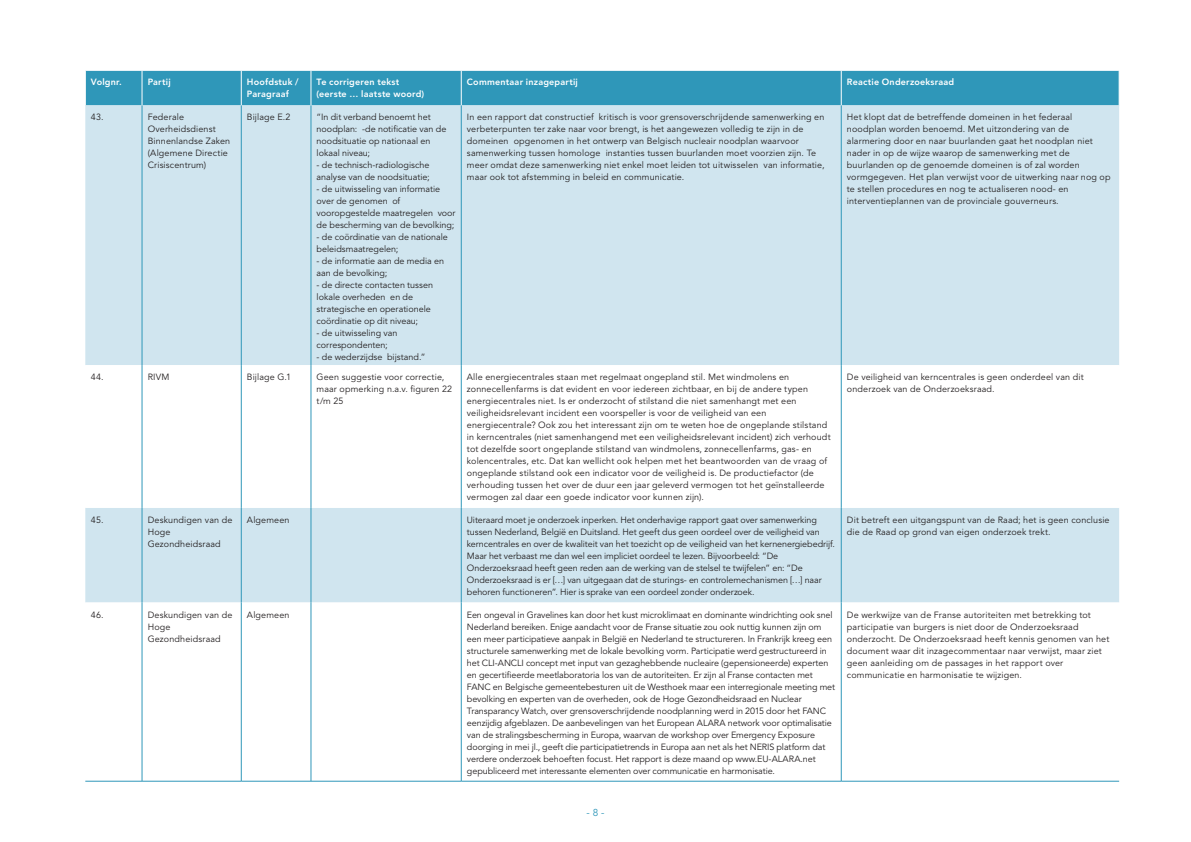
<style>
.page{position:relative;width:1191px;height:842px;background:#fff}
.page>*{position:absolute;margin:0;border:0;box-sizing:border-box;transform-origin:0 0}
.t1{font:10px "Avenir LT Std";color:#2f97b9}
.Tabel_bodytekst{font:9px/12px "Avenir LT Std";letter-spacing:.01em;color:#231f20}
.Tabel_bodytekst-2{font:9px/12px "Avenir LT Std";letter-spacing:-.01em;color:#231f20}
.Tabel-kop{font:800 9px/12px "Avenir LT Std";letter-spacing:.02em;color:#fff}
</style>
<div class="page">
<div style="left:86px;top:71px;width:1032px;height:34px;background:#2f97b9"></div>
<div style="left:85px;top:105px;width:1034px;height:260px;background:#d0e5ef"></div>
<svg style="left:85px;top:365px;width:1034px;height:416px"></svg>
<hr style="left:142px;top:71px;width:1px;height:34px;background:#fff">
<hr style="left:241px;top:71px;width:1px;height:34px;background:#fff">
<hr style="left:311px;top:71px;width:1px;height:34px;background:#fff">
<hr style="left:461px;top:71px;width:1px;height:34px;background:#fff">
<hr style="left:841px;top:71px;width:1px;height:34px;background:#fff">
<hr style="left:142px;top:105px;width:1px;height:260px;background:#2f97b9">
<hr style="left:241px;top:105px;width:1px;height:260px;background:#2f97b9">
<hr style="left:311px;top:105px;width:1px;height:260px;background:#2f97b9">
<hr style="left:461px;top:105px;width:1px;height:260px;background:#2f97b9">
<hr style="left:841px;top:105px;width:1px;height:260px;background:#2f97b9">
<hr style="left:142px;top:365px;width:1px;height:143px;background:#2f97b9">
<hr style="left:241px;top:365px;width:1px;height:143px;background:#2f97b9">
<hr style="left:311px;top:365px;width:1px;height:143px;background:#2f97b9">
<hr style="left:461px;top:365px;width:1px;height:143px;background:#2f97b9">
<hr style="left:841px;top:365px;width:1px;height:143px;background:#2f97b9">
<hr style="left:142px;top:508px;width:1px;height:94px;background:#2f97b9">
<hr style="left:241px;top:508px;width:1px;height:94px;background:#2f97b9">
<hr style="left:311px;top:508px;width:1px;height:94px;background:#2f97b9">
<hr style="left:461px;top:508px;width:1px;height:94px;background:#2f97b9">
<hr style="left:841px;top:508px;width:1px;height:94px;background:#2f97b9">
<hr style="left:142px;top:602px;width:1px;height:179px;background:#2f97b9">
<hr style="left:241px;top:602px;width:1px;height:179px;background:#2f97b9">
<hr style="left:311px;top:602px;width:1px;height:179px;background:#2f97b9">
<hr style="left:461px;top:602px;width:1px;height:179px;background:#2f97b9">
<hr style="left:841px;top:602px;width:1px;height:179px;background:#2f97b9">
<hr style="left:85px;top:781px;width:57px;height:1px;background:#2f97b9">
<hr style="left:142px;top:781px;width:99px;height:1px;background:#2f97b9">
<hr style="left:241px;top:781px;width:70px;height:1px;background:#2f97b9">
<hr style="left:311px;top:781px;width:150px;height:1px;background:#2f97b9">
<hr style="left:461px;top:781px;width:380px;height:1px;background:#2f97b9">
<hr style="left:841px;top:781px;width:278px;height:1px;background:#2f97b9">
<p class="Tabel-kop" style="left:91px;top:76px;width:32px">Volgnr.</p>
<p class="Tabel-kop" style="left:148px;top:76px;width:25px">Partij</p>
<p class="Tabel-kop" style="left:247px;top:76px;width:53px">Hoofdstuk /<br>Paragraaf</p>
<p class="Tabel-kop" style="left:317px;top:76px;width:109px">Te corrigeren tekst (eerste … laatste woord)</p>
<p class="Tabel-kop" style="left:467px;top:76px;width:112px">Commentaar inzagepartij</p>
<p class="Tabel-kop" style="left:847px;top:76px;width:109px">Reactie Onderzoeksraad</p>
<p class="Tabel_bodytekst" style="left:91px;top:111px;width:14px">43.</p>
<p class="Tabel_bodytekst" style="left:148px;top:111px;width:84px">Federale<br>Overheidsdienst<br>Binnenlandse Zaken (Algemene Directie<br>Crisiscentrum)</p>
<p class="Tabel_bodytekst" style="left:247px;top:111px;width:45px">Bijlage E.2</p>
<p class="Tabel_bodytekst" style="left:317px;top:111px;width:131px">“In dit verband benoemt het noodplan: -de notificatie van de noodsituatie op nationaal en lokaal niveau;</p>
<p class="Tabel_bodytekst" style="left:467px;top:111px;width:359px">In een rapport dat constructief kritisch is voor grensoverschrijdende samenwerking en verbeterpunten ter zake naar voor brengt, is het aangewezen volledig te zijn in de domeinen opgenomen in het ontwerp van Belgisch nucleair noodplan waarvoor samenwerking tussen homologe instanties tussen buurlanden moet voorzien zijn. Te meer omdat deze samenwerking niet enkel moet leiden tot uitwisselen van informatie, maar ook tot afstemming in beleid en communicatie.</p>
<p class="Tabel_bodytekst" style="left:847px;top:111px;width:265px">Het klopt dat de betreffende domeinen in het federaal noodplan worden benoemd. Met uitzondering van de alarmering door en naar buurlanden gaat het noodplan niet nader in op de wijze waarop de samenwerking met de buurlanden op de genoemde domeinen is of zal worden vormgegeven. Het plan verwijst voor de uitwerking naar nog op te stellen procedures en nog te actualiseren nood- en interventieplannen van de provinciale gouverneurs.</p>
<p class="Tabel_bodytekst" style="left:317px;top:159px;width:114px">- de technisch-radiologische analyse van de noodsituatie;</p>
<p class="Tabel_bodytekst" style="left:317px;top:183px;width:140px">- de uitwisseling van informatie over de genomen of vooropgestelde maatregelen voor de bescherming van de bevolking;</p>
<p class="Tabel_bodytekst" style="left:317px;top:231px;width:133px">- de coördinatie van de nationale beleidsmaatregelen;</p>
<p class="Tabel_bodytekst" style="left:317px;top:255px;width:129px">- de informatie aan de media en aan de bevolking;</p>
<p class="Tabel_bodytekst" style="left:317px;top:279px;width:118px">- de directe contacten tussen lokale overheden en de strategische en operationele coördinatie op dit niveau;</p>
<p class="Tabel_bodytekst" style="left:317px;top:327px;width:82px">- de uitwisseling van correspondenten;</p>
<p class="Tabel_bodytekst" style="left:317px;top:351px;width:110px">- de wederzijdse bijstand.”</p>
<p class="Tabel_bodytekst" style="left:91px;top:371px;width:14px">44.</p>
<p class="Tabel_bodytekst" style="left:148px;top:371px;width:23px">RIVM</p>
<p class="Tabel_bodytekst" style="left:247px;top:371px;width:46px">Bijlage G.1</p>
<p class="Tabel_bodytekst" style="left:317px;top:371px;width:137px">Geen suggestie voor correctie, maar opmerking n.a.v. figuren 22 t/m 25</p>
<p class="Tabel_bodytekst" style="left:467px;top:371px;width:365px">Alle energiecentrales staan met regelmaat ongepland stil. Met windmolens en zonnecellenfarms is dat evident en voor iedereen zichtbaar, en bij de andere typen energiecentrales niet. Is er onderzocht of stilstand die niet samenhangt met een veiligheidsrelevant incident een voorspeller is voor de veiligheid van een energiecentrale? Ook zou het interessant zijn om te weten hoe de ongeplande stilstand in kerncentrales (niet samenhangend met een veiligheidsrelevant incident) zich verhoudt tot dezelfde soort ongeplande stilstand van windmolens, zonnecellenfarms, gas- en kolencentrales, etc. Dat kan wellicht ook helpen met het beantwoorden van de vraag of ongeplande stilstand ook een indicator voor de veiligheid is. De productiefactor (de verhouding tussen het over de duur een jaar geleverd vermogen tot het geïnstalleerde vermogen zal daar een goede indicator voor kunnen zijn).</p>
<p class="Tabel_bodytekst" style="left:847px;top:371px;width:238px">De veiligheid van kerncentrales is geen onderdeel van dit onderzoek van de Onderzoeksraad.</p>
<p class="Tabel_bodytekst" style="left:91px;top:514px;width:14px">45.</p>
<p class="Tabel_bodytekst" style="left:148px;top:514px;width:86px">Deskundigen van de<br>Hoge<br>Gezondheidsraad</p>
<p class="Tabel_bodytekst" style="left:247px;top:514px;width:44px">Algemeen</p>
<p class="Tabel_bodytekst-2" style="left:467px;top:514px;width:369px">Uiteraard moet je onderzoek inperken. Het onderhavige rapport gaat over samenwerking tussen Nederland, België en Duitsland. Het geeft dus geen oordeel over de veiligheid van kerncentrales en over de kwaliteit van het toezicht op de veiligheid van het kernenergiebedrijf.<br>Maar het verbaast me dan wel een impliciet oordeel te lezen. Bijvoorbeeld: “De Onderzoeksraad heeft geen reden aan de werking van de stelsel te twijfelen” en: “De Onderzoeksraad is er […] van uitgegaan dat de sturings- en controlemechanismen […] naar behoren functioneren”. Hier is sprake van een oordeel zonder onderzoek.</p>
<p class="Tabel_bodytekst" style="left:847px;top:514px;width:264px">Dit betreft een uitgangspunt van de Raad; het is geen conclusie die de Raad op grond van eigen onderzoek trekt.</p>
<p class="Tabel_bodytekst" style="left:91px;top:609px;width:14px">46.</p>
<p class="Tabel_bodytekst" style="left:148px;top:609px;width:86px">Deskundigen van de<br>Hoge<br>Gezondheidsraad</p>
<p class="Tabel_bodytekst" style="left:247px;top:609px;width:44px">Algemeen</p>
<p class="Tabel_bodytekst-2" style="left:467px;top:609px;width:370px">Een ongeval in Gravelines kan door het kust microklimaat en dominante windrichting ook snel Nederland bereiken. Enige aandacht voor de Franse situatie zou ook nuttig kunnen zijn om een meer participatieve aanpak in België en Nederland te structureren. In Frankrijk kreeg een structurele samenwerking met de lokale bevolking vorm. Participatie werd gestructureerd in het CLI-ANCLI concept met input van gezaghebbende nucleaire (gepensioneerde) experten en gecertifieerde meetlaboratoria los van de autoriteiten. Er zijn al Franse contacten met FANC en Belgische gemeentebesturen uit de Westhoek maar een interregionale meeting met bevolking en experten van de overheden, ook de Hoge Gezondheidsraad en Nuclear Transparancy Watch, over grensoverschrijdende noodplanning werd in 2015 door het FANC eenzijdig afgeblazen. De aanbevelingen van het European ALARA network voor optimalisatie van de stralingsbescherming in Europa, waarvan de workshop over Emergency Exposure doorging in mei jl., geeft die participatietrends in Europa aan net als het NERIS platform dat verdere onderzoek behoeften focust. Het rapport is deze maand op www.EU-ALARA.net gepubliceerd met interessante elementen over communicatie en harmonisatie.</p>
<p class="Tabel_bodytekst" style="left:847px;top:609px;width:264px">De werkwijze van de Franse autoriteiten met betrekking tot participatie van burgers is niet door de Onderzoeksraad onderzocht. De Onderzoeksraad heeft kennis genomen van het document waar dit inzagecommentaar naar verwijst, maar ziet geen aanleiding om de passages in het rapport over communicatie en harmonisatie te wijzigen.</p>
<p class="t1" style="left:586px;top:807px;width:20px">- 8 -</p>
</div>
